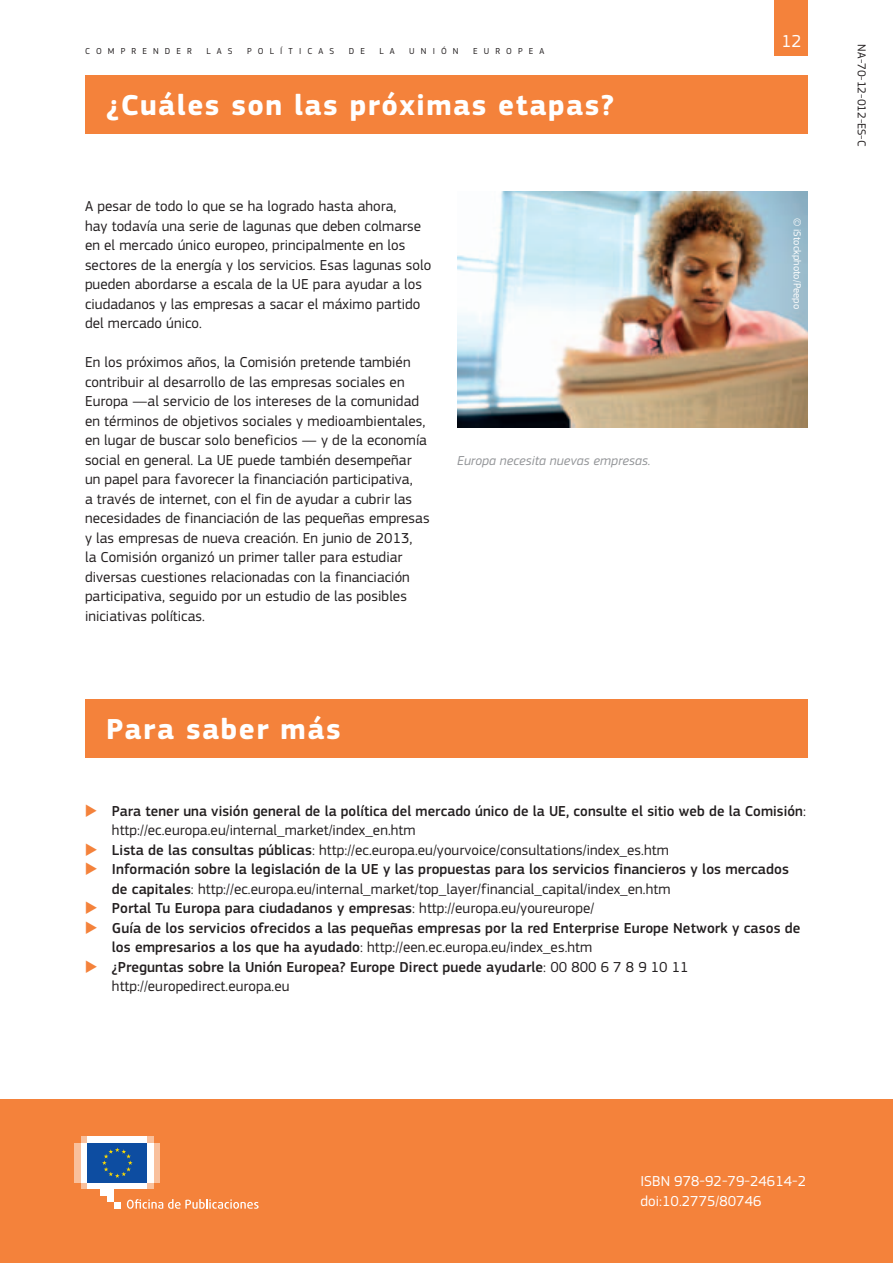
<style>
.page{position:relative;width:893px;height:1263px;background:#fff}
.page>*{position:absolute;margin:0;border:0;box-sizing:border-box;transform-origin:0 0}
.Heading01_neg{font:700 30px "EC Square Sans Pro";letter-spacing:.05em;color:#fff}
.t1{font:18px "EC Square Sans Pro";color:#fff}
.BodyText{font:15px/19.5px "EC Square Sans Pro";letter-spacing:.005em;color:#231f20}
.t2{font:500 15px/19.5px "EC Square Sans Pro";letter-spacing:.005em;color:#231f20}
.BodyText-2{font:15px "EC Square Sans Pro";letter-spacing:.005em;color:#fff}
.legende_L{font:italic 13.5px "EC Square Sans Pro";letter-spacing:.005em;color:#939598}
.t3{font:12px "EC Square Sans Pro";color:#231f20}
.copyright_copy{font:10.5px "EC Square Sans Pro";letter-spacing:.005em;color:#fff}
.t4{font:9px "EC Square Sans Pro";letter-spacing:.68em;color:#231f20}
.s1{font-weight:400}
.s2{font-weight:500}
</style>
<div class="page">
<div style="left:775px;top:0;width:33px;height:55px;background:#f4823b"></div>
<div style="left:85px;top:699px;width:723px;height:58px;background:#f4823b"></div>
<div style="left:0;top:1099px;width:893px;height:164px;background:#f4823b"></div>
<img style="left:457px;top:192px;width:351px;height:236px">
<div style="left:85px;top:75px;width:723px;height:58px;background:#f4823b"></div>
<svg style="left:81px;top:1182px;width:72px;height:7px"></svg>
<svg style="left:81px;top:1136px;width:72px;height:7px"></svg>
<div style="left:88px;top:1136px;width:59px;height:7px;background:#fff"></div>
<div style="left:88px;top:1182px;width:59px;height:7px;background:#fff"></div>
<div style="left:147px;top:1143px;width:6px;height:39px;background:#fff"></div>
<div style="left:153px;top:1143px;width:7px;height:39px;background:#f9c09c"></div>
<div style="left:81px;top:1143px;width:7px;height:39px;background:#fff"></div>
<div style="left:75px;top:1143px;width:6px;height:39px;background:#f9c09c"></div>
<div style="left:101px;top:1182px;width:13px;height:13px;background:#fff"></div>
<div style="left:107px;top:1182px;width:7px;height:20px;background:#fff"></div>
<div style="left:114px;top:1202px;width:7px;height:6px;background:#fff"></div>
<div style="left:88px;top:1143px;width:59px;height:39px;background:#0d4da1"></div>
<svg style="left:102px;top:1147px;width:31px;height:31px"></svg>
<svg style="left:127px;top:1199px;width:132px;height:10px"></svg>
<p class="t4" style="left:85px;top:45px;width:108px">COMPRENDER</p>
<p class="t4" style="left:206px;top:45px;width:28px">LAS</p>
<p class="t4" style="left:247px;top:45px;width:89px">POLÍTICAS</p>
<p class="t4" style="left:349px;top:45px;width:18px">D E</p>
<p class="t4" style="left:379px;top:45px;width:17px">L A</p>
<p class="t4" style="left:409px;top:45px;width:51px">UNIÓN</p>
<p class="t4" style="left:473px;top:45px;width:73px">EUROPEA</p>
<p class="Heading01_neg" style="left:106px;top:87px;width:509px">¿Cuáles son las próximas etapas?</p>
<p class="BodyText" style="left:85px;top:197px;width:348px">A pesar de todo lo que se ha logrado hasta ahora,<br>hay todavía una serie de lagunas que deben colmarse en el mercado único europeo, principalmente en los sectores de la energía y los servicios. Esas lagunas solo pueden abordarse a escala de la UE para ayudar a los ciudadanos y las empresas a sacar el máximo partido del mercado único.</p>
<p class="BodyText" style="left:85px;top:353px;width:346px">En los próximos años, la Comisión pretende también contribuir al desarrollo de las empresas sociales en Europa —al servicio de los intereses de la comunidad en términos de objetivos sociales y medioambientales, en lugar de buscar solo beneficios — y de la economía social en general. La UE puede también desempeñar un papel para favorecer la financiación participativa,<br>a través de internet, con el fin de ayudar a cubrir las necesidades de financiación de las pequeñas empresas y las empresas de nueva creación. En junio de 2013,<br>la Comisión organizó un primer taller para estudiar diversas cuestiones relacionadas con la financiación participativa, seguido por un estudio de las posibles iniciativas políticas.</p>
<p class="legende_L" style="left:457px;top:452px;width:195px">Europa necesita nuevas empresas.</p>
<p class="Heading01_neg" style="left:106px;top:711px;width:236px">Para saber más</p>
<p class="t1" style="left:781px;top:30px;width:22px">12</p>
<p class="copyright_copy" style="left:803px;top:218px;width:93px;rotate:90deg">© iStockphoto/Peepo</p>
<p class="t2" style="left:112px;top:801px;width:695px">Para tener una visión general de la política del mercado único de la UE, consulte el sitio web de la Comisión<span class="s1">: http://ec.europa.eu/internal_market/index_en.htm</span></p>
<p class="BodyText" style="left:112px;top:840px;width:558px"><span class="s2">Lista de las consultas públicas</span>: http://ec.europa.eu/yourvoice/consultations/index_es.htm</p>
<p class="t2" style="left:112px;top:860px;width:678px">Información sobre la legislación de la UE y las propuestas para los servicios financieros y los mercados de capitales<span class="s1">: http://ec.europa.eu/internal_market/top_layer/financial_capital/index_en.htm</span></p>
<p class="t2" style="left:112px;top:899px;width:484px">Portal Tu Europa para ciudadanos y empresas<span class="s1">: http://europa.eu/youreurope/</span></p>
<p class="t2" style="left:112px;top:918px;width:690px">Guía de los servicios ofrecidos a las pequeñas empresas por la red Enterprise Europe Network y casos de los empresarios a los que ha ayudado<span class="s1">: http://een.ec.europa.eu/index_es.htm</span></p>
<p class="t2" style="left:112px;top:957px;width:578px">¿Preguntas sobre la Unión Europea? Europe Direct puede ayudarle<span class="s1">: 00 800 6 7 8 9 10 11 http://europedirect.europa.eu</span></p>
<p class="t3" style="left:869px;top:44px;width:103px;rotate:90deg">NA-70-12-012-ES-C</p>
<p class="BodyText-2" style="left:640px;top:1173px;width:167px">ISBN 978-92-79-24614-2</p>
<p class="BodyText-2" style="left:640px;top:1192px;width:123px">doi:10.2775/80746</p>
</div>
